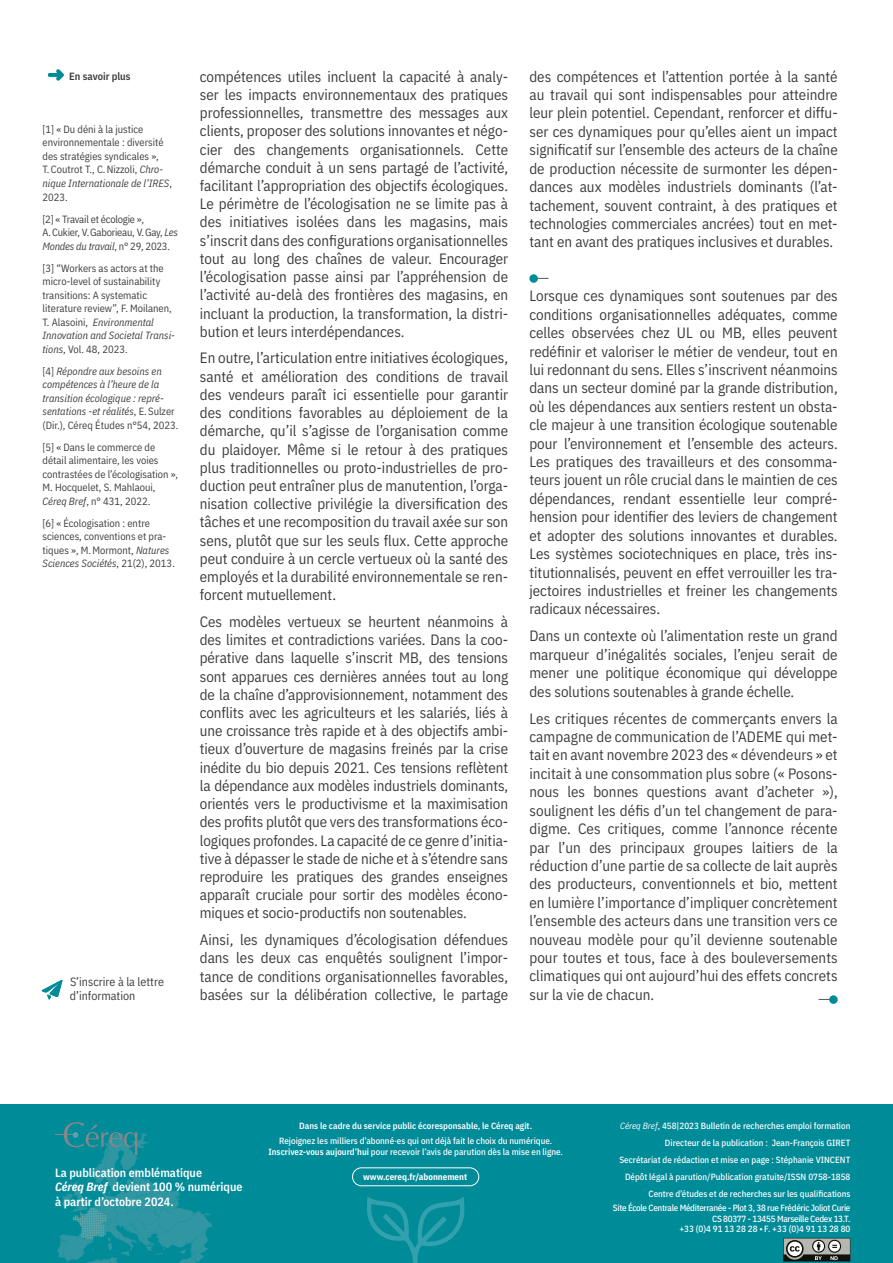
<style>
.page{position:relative;width:893px;height:1263px;background:#fff}
.page>*{position:absolute;margin:0;border:0;box-sizing:border-box;transform-origin:0 0}
.t1{font:15px/18.1px "IBM Plex Sans Cond";color:#3c3c3b;text-align:justify}
.t2{font:600 12px/14.4px "IBM Plex Sans Cond";color:#fff}
.t3{font:12px/13.5px "IBM Plex Sans Cond";color:#3c3c3b}
.t4{font:10.5px/13.5px "IBM Plex Sans Cond";color:#3c3c3b}
.t5{font:italic 10.5px/13.5px "IBM Plex Sans Cond";color:#3c3c3b}
.t6{font:10.5px/13.5px "IBM Plex Sans Cond";letter-spacing:-.02em;color:#3c3c3b}
.t7{font:600 10.5px "IBM Plex Sans Cond";color:#3c3c3b}
.t8{font:500 9px/16.8px "IBM Plex Sans Cond";color:#fff;text-align:right}
.t9{font:500 9px/10.5px "IBM Plex Sans Cond";letter-spacing:-.03em;color:#fff;text-align:right}
.t10{font:600 9px "IBM Plex Sans Cond";color:#fff}
.t11{font:700 9px "IBM Plex Sans Cond";color:#fff}
.s1{font-style:italic}
.s2{font-style:normal}
.s3{font-weight:700;font-style:italic}
.s4{font-weight:600}
.s5{font-weight:400;font-style:italic}
</style>
<div class="page">
<svg style="left:42px;top:980px;width:20px;height:20px"></svg>
<svg style="left:48px;top:69px;width:16px;height:12px"></svg>
<div style="left:0;top:1105px;width:893px;height:158px;background:#008b99"></div>
<svg style="left:55px;top:1122px;width:157px;height:141px"></svg>
<svg style="left:783px;top:1238px;width:68px;height:24px;background:#7b807c"></svg>
<div style="left:352px;top:1167px;width:127px;height:19px;border:1px solid #fff;border-radius:9px"></div>
<svg style="left:367px;top:1196px;width:98px;height:67px"></svg>
<div style="left:829px;top:995px;width:9px;height:9px;background:#008b99;border-radius:50%"></div>
<div style="left:529px;top:274px;width:9px;height:9px;background:#008b99;border-radius:50%"></div>
<p class="t7" style="left:69px;top:68px;width:63px">En savoir plus</p>
<p class="t4" style="left:43px;top:122px;width:131px">[1] « Du déni à la justice environnementale : diversité des stratégies syndicales »,<br>T.Coutrot T., C.Nizzoli, <span class="s1">Chro&shy;nique Internationale de l’IRES</span>,<br>2023.</p>
<p class="t6" style="left:43px;top:211px;width:137px">[2] « Travail et écologie »,<br>A.Cukier, V.Gaborieau, V.Gay, <span class="s1">Les<br>Mondes du travail</span>, n° 29, 2023.</p>
<p class="t4" style="left:43px;top:260px;width:134px">[3] “Workers as actors at the micro-level of sustainability transitions: A systematic literature review”, F. Moilanen,<br>T. Alasoini, <span class="s1">Environmental<br>Innovation and Societal Transi&shy;tions</span>, Vol. 48, 2023.</p>
<p class="t5" style="left:43px;top:363px;width:137px"><span class="s2">[4]</span> Répondre aux besoins en compétences à l’heure de la transition écologique : repré&shy;sentations -et réalités<span class="s2">, E.Sulzer (Dir.), Céreq Études n°54, 2023.</span></p>
<p class="t4" style="left:43px;top:439px;width:137px">[5] « Dans le commerce de détail alimentaire, les voies contrastées de l’écologisation »,<br>M. Hocquelet, S. Mahlaoui,<br><span class="s1">Céreq Bref</span>, n° 431, 2022.</p>
<p class="t4" style="left:43px;top:515px;width:134px">[6] « Écologisation : entre sciences, conventions et pra&shy;tiques », M.Mormont, <span class="s1">Natures<br>Sciences Sociétés</span>, 21(2), 2013.</p>
<p class="t3" style="left:70px;top:974px;width:96px">S’inscrire à la lettre d’information</p>
<p class="t1" style="left:200px;top:66px;width:310px">compétences utiles incluent la capacité à analy&shy;ser les impacts environnementaux des pratiques professionnelles, transmettre des messages aux clients, proposer des solutions innovantes et négo&shy;cier des changements organisationnels. Cette démarche conduit à un sens partagé de l’activité, facilitant l’appropriation des objectifs écologiques.<br>Le périmètre de l’écologisation ne se limite pas à des initiatives isolées dans les magasins, mais s’inscrit dans des configurations organisationnelles tout au long des chaînes de valeur. Encourager l’écologisation passe ainsi par l’appréhension de l’activité au-delà des frontières des magasins, en incluant la production, la transformation, la distri&shy;bution et leurs interdépendances.</p>
<p class="t1" style="left:200px;top:348px;width:310px">En outre, l’articulation entre initiatives écologiques, santé et amélioration des conditions de travail des vendeurs paraît ici essentielle pour garantir des conditions favorables au déploiement de la démarche, qu’il s’agisse de l’organisation comme du plaidoyer. Même si le retour à des pratiques plus traditionnelles ou proto-industrielles de pro&shy;duction peut entraîner plus de manutention, l’orga&shy;nisation collective privilégie la diversification des tâches et une recomposition du travail axée sur son sens, plutôt que sur les seuls flux. Cette approche peut conduire à un cercle vertueux où la santé des employés et la durabilité environnementale se ren&shy;forcent mutuellement.</p>
<p class="t1" style="left:200px;top:611px;width:310px">Ces modèles vertueux se heurtent néanmoins à des limites et contradictions variées. Dans la coo&shy;pérative dans laquelle s’inscrit MB, des tensions sont apparues ces dernières années tout au long de la chaîne d’approvisionnement, notamment des conflits avec les agriculteurs et les salariés, liés à une croissance très rapide et à des objectifs ambi&shy;tieux d’ouverture de magasins freinés par la crise inédite du bio depuis 2021. Ces tensions reflètent la dépendance aux modèles industriels dominants, orientés vers le productivisme et la maximisation des profits plutôt que vers des transformations éco&shy;logiques profondes. La capacité de ce genre d’initia&shy;tive à dépasser le stade de niche et à s’étendre sans reproduire les pratiques des grandes enseignes apparaît cruciale pour sortir des modèles écono&shy;miques et socio-productifs non soutenables.</p>
<p class="t1" style="left:200px;top:929px;width:310px">Ainsi, les dynamiques d’écologisation défendues dans les deux cas enquêtés soulignent l’impor&shy;tance de conditions organisationnelles favorables, basées sur la délibération collective, le partage</p>
<p class="t1" style="left:529px;top:66px;width:310px">des compétences et l’attention portée à la santé au travail qui sont indispensables pour atteindre leur plein potentiel. Cependant, renforcer et diffu&shy;ser ces dynamiques pour qu’elles aient un impact significatif sur l’ensemble des acteurs de la chaîne de production nécessite de surmonter les dépen&shy;dances aux modèles industriels dominants (l’at&shy;tachement, souvent contraint, à des pratiques et technologies commerciales ancrées) tout en met&shy;tant en avant des pratiques inclusives et durables.</p>
<p class="t1" style="left:529px;top:285px;width:310px">Lorsque ces dynamiques sont soutenues par des conditions organisationnelles adéquates, comme celles observées chez UL ou MB, elles peuvent redéfinir et valoriser le métier de vendeur, tout en lui redonnant du sens. Elles s’inscrivent néanmoins dans un secteur dominé par la grande distribution, où les dépendances aux sentiers restent un obsta&shy;cle majeur à une transition écologique soutenable pour l’environnement et l’ensemble des acteurs.<br>Les pratiques des travailleurs et des consomma&shy;teurs jouent un rôle crucial dans le maintien de ces dépendances, rendant essentielle leur compré&shy;hension pour identifier des leviers de changement et adopter des solutions innovantes et durables.<br>Les systèmes sociotechniques en place, très ins&shy;titutionnalisés, peuvent en effet verrouiller les tra&shy;jectoires industrielles et freiner les changements radicaux nécessaires.</p>
<p class="t1" style="left:529px;top:625px;width:310px">Dans un contexte où l’alimentation reste un grand marqueur d’inégalités sociales, l’enjeu serait de mener une politique économique qui développe des solutions soutenables à grande échelle.</p>
<p class="t1" style="left:529px;top:708px;width:310px">Les critiques récentes de commerçants envers la campagne de communication de l’ADEME qui met&shy;tait en avant novembre 2023 des « dévendeurs » et incitait à une consommation plus sobre (« Posons&shy;nous les bonnes questions avant d’acheter »), soulignent les défis d’un tel changement de para&shy;digme. Ces critiques, comme l’annonce récente par l’un des principaux groupes laitiers de la réduction d’une partie de sa collecte de lait auprès des producteurs, conventionnels et bio, mettent en lumière l’importance d’impliquer concrètement l’ensemble des acteurs dans une transition vers ce nouveau modèle pour qu’il devienne soutenable pour toutes et tous, face à des bouleversements climatiques qui ont aujourd’hui des effets concrets sur la vie de chacun.</p>
<p class="t2" style="left:55px;top:1164px;width:189px">La publication emblématique<br><span class="s3">Céreq Bref</span> devient 100 % numérique à partir d’octobre 2024.</p>
<p class="t10" style="left:299px;top:1119px;width:234px">Dans le cadre du service public écoresponsable, le Céreq agit.</p>
<p class="t8" style="left:268px;top:1135px;width:296px;line-height:10.8px;text-align:center">Rejoignez les milliers d’abonné·es qui ont déjà fait le choix du numérique.<br><span class="s4">Inscrivez-vous aujourd’hui</span> pour recevoir l’avis de parution dès la mise en ligne.</p>
<p class="t11" style="left:363px;top:1170px;width:106px">www.cereq.fr/abonnement</p>
<p class="t8" style="left:619px;top:1117px;width:233px"><span class="s5">Céreq Bref</span>, 458|2023 Bulletin de recherches emploi formation Directeur de la publication : Jean-François GIRET<br>Secrétariat de rédaction et mise en page : Stéphanie VINCENT Dépôt légal à parution/Publication gratuite/ISSN 0758-1858<br>Centre d’études et de recherches sur les qualifications</p>
<p class="t9" style="left:613px;top:1202px;width:239px">Site École Centrale Méditerranée - Plot 3, 38 rue Frédéric Joliot Curie<br>CS 80377 - 13455 Marseille Cedex 13.T.<br>+33 (0)4 91 13 28 28 • F. +33 (0)4 91 13 28 80</p>
</div>
